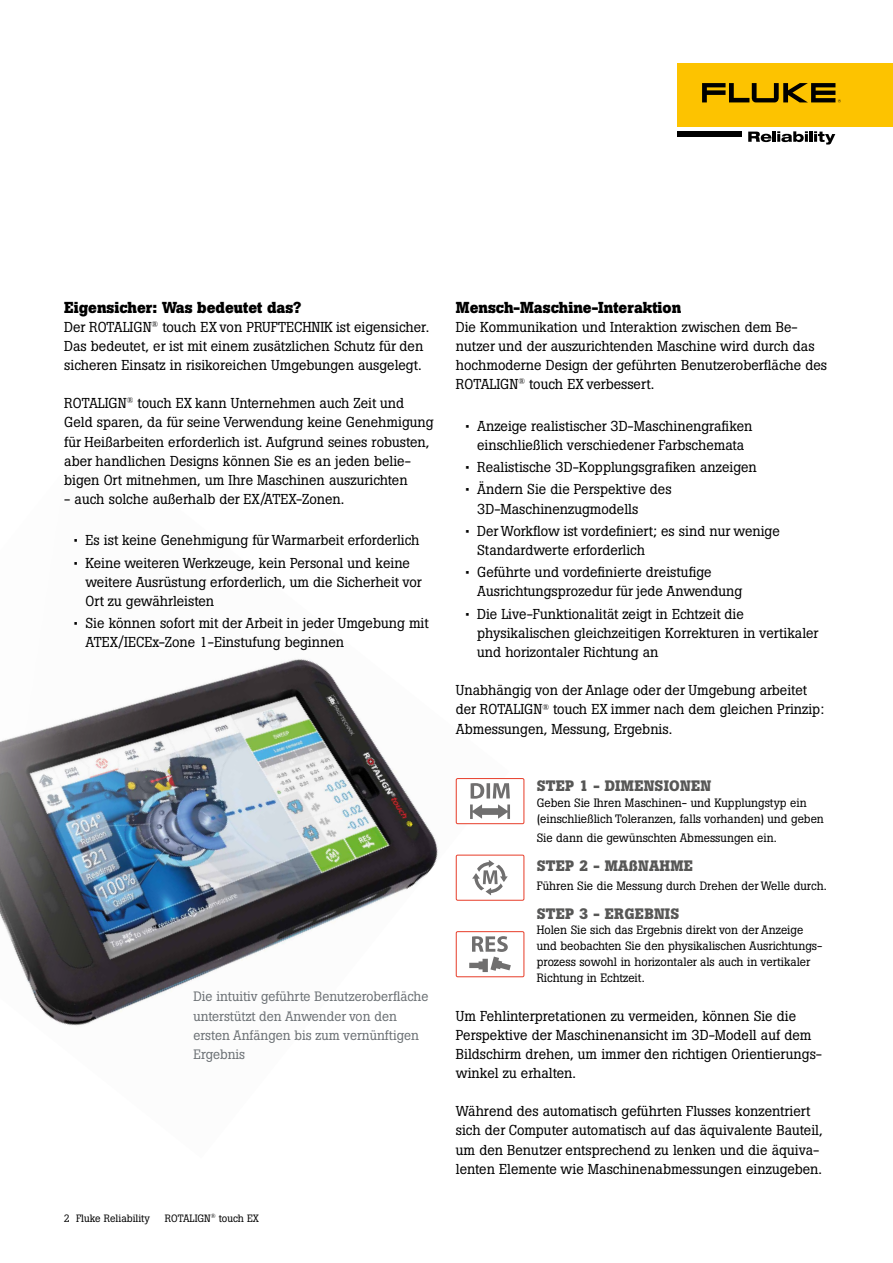
<style>
.page{position:relative;width:893px;height:1263px;background:#fff}
.page>*{position:absolute;margin:0;border:0;box-sizing:border-box;transform-origin:0 0}
.t1{font:700 15.75px "Boton Pro";color:#000}
.t2{font:700 15px "Boton Pro";letter-spacing:.02em;color:#575756}
.t3{font:14.25px/19.2px "Boton Pro";color:#000}
.t4{font:13.5px/19.2px "Boton Pro";color:#6c7175}
.t5{font:12px/15.9px "Boton Pro";color:#000}
.t6{font:10.5px "Boton Pro";color:#000}
</style>
<div class="page">
<img style="left:0;top:659px;width:509px;height:367px">
<div style="left:677px;top:64px;width:216px;height:63px;background:#fdc300"></div>
<svg style="left:702px;top:83px;width:139px;height:19px"></svg>
<div style="left:677px;top:132px;width:65px;height:5px;background:#000"></div>
<svg style="left:748px;top:131px;width:87px;height:14px"></svg>
<div style="left:456px;top:778px;width:68px;height:46px;background:#fff"></div>
<div style="left:456px;top:778px;width:68px;height:46px;border:1px solid #e73c28"></div>
<svg style="left:470px;top:783px;width:40px;height:36px"></svg>
<div style="left:456px;top:855px;width:68px;height:45px;background:#fff"></div>
<div style="left:456px;top:855px;width:68px;height:45px;border:1px solid #e73c28"></div>
<svg style="left:472px;top:860px;width:36px;height:35px"></svg>
<div style="left:456px;top:932px;width:68px;height:45px;background:#fff"></div>
<div style="left:456px;top:931px;width:68px;height:46px;border:1px solid #e73c28"></div>
<svg style="left:469px;top:936px;width:42px;height:36px"></svg>
<p class="t1" style="left:64px;top:297px;width:238px">Eigensicher: Was bedeutet das?</p>
<p class="t3" style="left:64px;top:317px;width:367px">Der ROTALIGN<sup>®</sup> touch EX von PRUFTECHNIK ist eigensicher.<br>Das bedeutet, er ist mit einem zusätzlichen Schutz für den sicheren Einsatz in risikoreichen Umgebungen ausgelegt.</p>
<p class="t3" style="left:64px;top:394px;width:371px">ROTALIGN<sup>®</sup> touch EX kann Unternehmen auch Zeit und Geld sparen, da für seine Verwendung keine Genehmigung für Heißarbeiten erforderlich ist. Aufgrund seines robusten, aber handlichen Designs können Sie es an jeden belie&shy;bigen Ort mitnehmen, um Ihre Maschinen auszurichten</p>
<p class="t3" style="left:64px;top:489px;width:282px">- auch solche außerhalb der EX/ATEX-Zonen.</p>
<p class="t3" style="left:73px;top:531px;width:348px">• Es ist keine Genehmigung für Warmarbeit erforderlich</p>
<p class="t3" style="left:86px;top:553px;width:338px;text-indent:-13px">• Keine weiteren Werkzeuge, kein Personal und keine weitere Ausrüstung erforderlich, um die Sicherheit vor<br>Ort zu gewährleisten</p>
<p class="t3" style="left:86px;top:614px;width:345px;text-indent:-13px">• Sie können sofort mit der Arbeit in jeder Umgebung mit<br>ATEX/IECEx-Zone 1-Einstufung beginnen</p>
<p class="t4" style="left:193px;top:987px;width:236px">Die intuitiv geführte Benutzeroberfläche unterstützt den Anwender von den ersten Anfängen bis zum vernünftigen<br>Ergebnis</p>
<p class="t6" style="left:64px;top:1211px;width:88px">2 Fluke Reliability</p>
<p class="t6" style="left:165px;top:1211px;width:96px">ROTALIGN<sup>®</sup> touch EX</p>
<p class="t1" style="left:456px;top:297px;width:227px">Mensch-Maschine-Interaktion</p>
<p class="t3" style="left:456px;top:317px;width:373px">Die Kommunikation und Interaktion zwischen dem Be&shy;nutzer und der auszurichtenden Maschine wird durch das hochmoderne Design der geführten Benutzeroberfläche des ROTALIGN<sup>®</sup> touch EX verbessert.</p>
<p class="t3" style="left:464px;top:416px;width:290px;text-align:center">• Anzeige realistischer 3D-Maschinengrafiken einschließlich verschiedener Farbschemata</p>
<p class="t3" style="left:464px;top:457px;width:294px">• Realistische 3D-Kopplungsgrafiken anzeigen</p>
<p class="t3" style="left:477px;top:480px;width:196px;text-indent:-13px">• Ändern Sie die Perspektive des<br>3D-Maschinenzugmodells</p>
<p class="t3" style="left:477px;top:521px;width:304px;text-indent:-13px">• Der Workflow ist vordefiniert; es sind nur wenige<br>Standardwerte erforderlich</p>
<p class="t3" style="left:477px;top:563px;width:267px;text-indent:-13px">• Geführte und vordefinierte dreistufige<br>Ausrichtungsprozedur für jede Anwendung</p>
<p class="t3" style="left:477px;top:604px;width:343px;text-indent:-13px">• Die Live-Funktionalität zeigt in Echtzeit die physikalischen gleichzeitigen Korrekturen in vertikaler und horizontaler Richtung an</p>
<p class="t3" style="left:456px;top:681px;width:370px">Unabhängig von der Anlage oder der Umgebung arbeitet der ROTALIGN<sup>®</sup> touch EX immer nach dem gleichen Prinzip:<br>Abmessungen, Messung, Ergebnis.</p>
<p class="t2" style="left:537px;top:776px;width:176px">STEP 1 - DIMENSIONEN</p>
<p class="t5" style="left:537px;top:795px;width:289px">Geben Sie Ihren Maschinen- und Kupplungstyp ein (einschließlich Toleranzen, falls vorhanden) und geben</p>
<p class="t5" style="left:537px;top:830px;width:242px">Sie dann die gewünschten Abmessungen ein.</p>
<p class="t2" style="left:537px;top:856px;width:158px">STEP 2 - MAßNAHME</p>
<p class="t5" style="left:537px;top:878px;width:292px">Führen Sie die Messung durch Drehen der Welle durch.</p>
<p class="t2" style="left:537px;top:903px;width:144px">STEP 3 - ERGEBNIS</p>
<p class="t5" style="left:537px;top:922px;width:287px">Holen Sie sich das Ergebnis direkt von der Anzeige und beobachten Sie den physikalischen Ausrichtungs&shy;prozess sowohl in horizontaler als auch in vertikaler Richtung in Echtzeit.</p>
<p class="t3" style="left:456px;top:1006px;width:368px">Um Fehlinterpretationen zu vermeiden, können Sie die Perspektive der Maschinenansicht im 3D-Modell auf dem Bildschirm drehen, um immer den richtigen Orientierungs&shy;winkel zu erhalten.</p>
<p class="t3" style="left:456px;top:1102px;width:368px">Während des automatisch geführten Flusses konzentriert sich der Computer automatisch auf das äquivalente Bauteil, um den Benutzer entsprechend zu lenken und die äquiva&shy;lenten Elemente wie Maschinenabmessungen einzugeben.</p>
</div>
